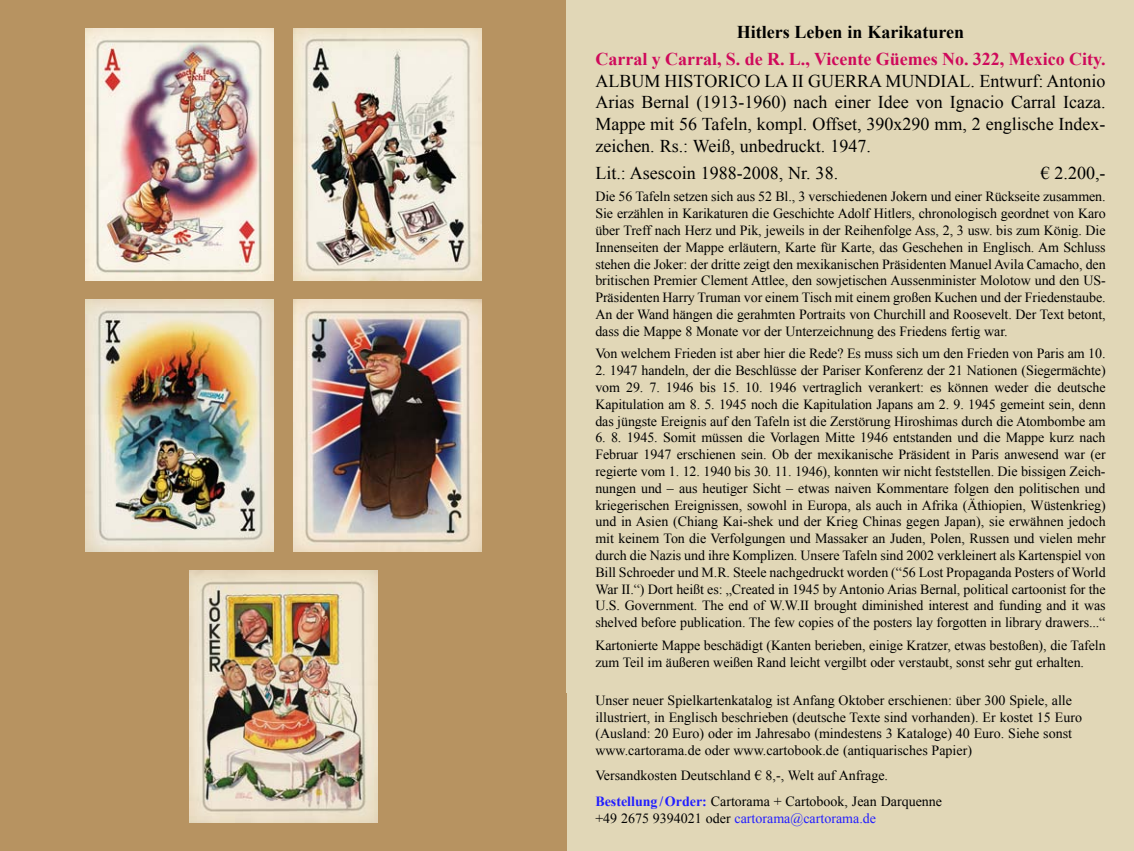
<style>
.page{position:relative;width:1134px;height:851px;background:#fff}
.page>*{position:absolute;margin:0;border:0;box-sizing:border-box;transform-origin:0 0}
.t1{font:18px/21.6px "Times New Roman";color:#000;text-align:justify}
.t2{font:700 18px "Times New Roman";color:#cf095b}
.t3{font:700 18px "Times New Roman";color:#000}
.t4{font:14px/16.8px "Times New Roman";letter-spacing:-.005em;color:#000}
.t5{font:14px "Times New Roman";color:#221eff}
.s1{font-weight:700;color:#221eff}
.s2{color:#000}
</style>
<div class="page">
<div style="left:0;top:0;width:567px;height:850px;background:#b79361"></div>
<div style="left:567px;top:677px;width:567px;height:173px;background:#e1d7b7"></div>
<div style="left:567px;top:0;width:567px;height:692px;background:#e1d7b7"></div>
<img style="left:86px;top:28px;width:187px;height:253px">
<img style="left:86px;top:299px;width:187px;height:252px">
<img style="left:294px;top:28px;width:187px;height:253px">
<img style="left:294px;top:299px;width:187px;height:252px">
<img style="left:190px;top:570px;width:187px;height:252px">
<p class="t3" style="left:737px;top:19px;width:229px">Hitlers Leben in Karikaturen</p>
<p class="t2" style="left:595px;top:47px;width:512px">Carral y Carral, S. de R. L., Vicente Güemes No. 322, Mexico City.</p>
<p class="t1" style="left:595px;top:70px;width:512px">ALBUM HISTORICO LA II GUERRA MUNDIAL. Entwurf: Antonio Arias Bernal (1913-1960) nach einer Idee von Ignacio Carral Icaza.<br>Mappe mit 56 Tafeln, kompl. Offset, 390x290 mm, 2 englische Index&shy;zeichen. Rs.: Weiß, unbedruckt. 1947.</p>
<p class="t1" style="left:595px;top:162px;width:244px">Lit.: Asescoin 1988-2008, Nr. 38.</p>
<p class="t1" style="left:1041px;top:162px;width:66px">€ 2.200,-</p>
<p class="t4" style="left:595px;top:188px;width:512px;text-align:justify">Die 56 Tafeln setzen sich aus 52 Bl., 3 verschiedenen Jokern und einer Rückseite zusammen.<br>Sie erzählen in Karikaturen die Geschichte Adolf Hitlers, chronologisch geordnet von Karo über Treff nach Herz und Pik, jeweils in der Reihenfolge Ass, 2, 3 usw. bis zum König. Die Innenseiten der Mappe erläutern, Karte für Karte, das Geschehen in Englisch. Am Schluss stehen die Joker: der dritte zeigt den mexikanischen Präsidenten Manuel Avila Camacho, den britischen Premier Clement Attlee, den sowjetischen Aussenminister Molotow und den US-Präsidenten Harry Truman vor einem Tisch mit einem großen Kuchen und der Friedenstaube.<br>An der Wand hängen die gerahmten Portraits von Churchill and Roosevelt. Der Text betont, dass die Mappe 8 Monate vor der Unterzeichnung des Friedens fertig war.</p>
<p class="t4" style="left:595px;top:345px;width:512px">Von welchem Frieden ist aber hier die Rede? Es muss sich um den Frieden von Paris am 10.</p>
<p class="t4" style="left:595px;top:362px;width:512px;text-align:justify">2. 1947 handeln, der die Beschlüsse der Pariser Konferenz der 21 Nationen (Siegermächte) vom 29. 7. 1946 bis 15. 10. 1946 vertraglich verankert: es können weder die deutsche Kapitulation am 8. 5. 1945 noch die Kapitulation Japans am 2. 9. 1945 gemeint sein, denn das jüngste Ereignis auf den Tafeln ist die Zerstörung Hiroshimas durch die Atombombe am</p>
<p class="t4" style="left:595px;top:429px;width:512px;text-align:justify">6. 8. 1945. Somit müssen die Vorlagen Mitte 1946 entstanden und die Mappe kurz nach Februar 1947 erschienen sein. Ob der mexikanische Präsident in Paris anwesend war (er regierte vom 1. 12. 1940 bis 30. 11. 1946), konnten wir nicht feststellen. Die bissigen Zeich&shy;nungen und – aus heutiger Sicht – etwas naiven Kommentare folgen den politischen und kriegerischen Ereignissen, sowohl in Europa, als auch in Afrika (Äthiopien, Wüstenkrieg) und in Asien (Chiang Kai-shek und der Krieg Chinas gegen Japan), sie erwähnen jedoch mit keinem Ton die Verfolgungen und Massaker an Juden, Polen, Russen und vielen mehr durch die Nazis und ihre Komplizen. Unsere Tafeln sind 2002 verkleinert als Kartenspiel von Bill Schroeder und M.R. Steele nachgedruckt worden (“56 Lost Propaganda Posters of World War II.“) Dort heißt es: „Created in 1945 by Antonio Arias Bernal, political cartoonist for the U.S. Government. The end of W.W.II brought diminished interest and funding and it was shelved before publication. The few copies of the posters lay forgotten in library drawers...“</p>
<p class="t4" style="left:595px;top:636px;width:512px">Kartonierte Mappe beschädigt (Kanten berieben, einige Kratzer, etwas bestoßen), die Tafeln zum Teil im äußeren weißen Rand leicht vergilbt oder verstaubt, sonst sehr gut erhalten.</p>
<p class="t4" style="left:595px;top:691px;width:488px">Unser neuer Spielkartenkatalog ist Anfang Oktober erschienen: über 300 Spiele, alle illustriert, in Englisch beschrieben (deutsche Texte sind vorhanden). Er kostet 15 Euro (Ausland: 20 Euro) oder im Jahresabo (mindestens 3 Kataloge) 40 Euro. Siehe sonst www.cartorama.de oder www.cartobook.de (antiquarisches Papier)</p>
<p class="t4" style="left:595px;top:762px;width:348px;line-height:25.2px">Versandkosten Deutschland € 8,-, Welt auf Anfrage.<br><span class="s1">Bestellung/Order:</span> Cartorama + Cartobook, Jean Darquenne</p>
<p class="t5" style="left:595px;top:808px;width:282px"><span class="s2">+49 2675 9394021 oder</span> cartorama@cartorama.de</p>
</div>
